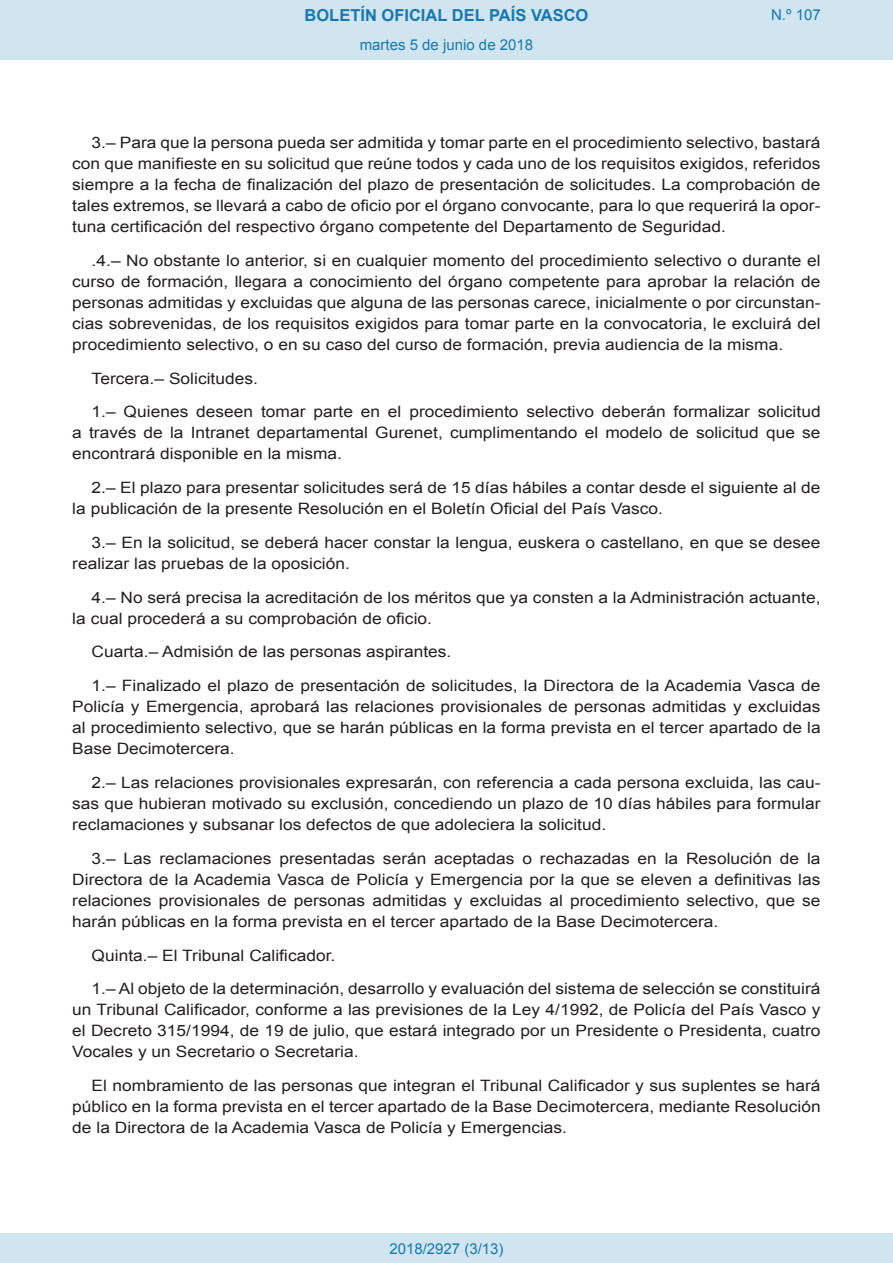
<style>
.page{position:relative;width:893px;height:1263px;background:#fff}
.page>*{position:absolute;margin:0;border:0;box-sizing:border-box;transform-origin:0 0}
.t1{font:700 16.5px "Arial";color:#1879ad}
.BOPVDetalle{font:15.6px/21px "Arial";color:#231f20;text-align:justify;scale:1.11 1}
.Paginacion_Centro{font:15px "Arial";color:#1879ad}
</style>
<div class="page">
<div style="left:0;top:0;width:893px;height:60px;background:#d0e5f0"></div>
<div style="left:0;top:1233px;width:893px;height:30px;background:#d0e5f0"></div>
<p class="t1" style="left:305px;top:4px;width:285px">BOLETÍN OFICIAL DEL PAÍS VASCO</p>
<p class="Paginacion_Centro" style="left:360px;top:35px;width:175px">martes 5 de junio de 2018</p>
<p class="Paginacion_Centro" style="left:771px;top:5px;width:51px">N.º 107</p>
<p class="BOPVDetalle" style="left:72px;top:132px;width:676px;text-indent:19px">3.– Para que la persona pueda ser admitida y tomar parte en el procedimiento selectivo, bastará con que manifieste en su solicitud que reúne todos y cada uno de los requisitos exigidos, referidos siempre a la fecha de finalización del plazo de presentación de solicitudes. La comprobación de tales extremos, se llevará a cabo de oficio por el órgano convocante, para lo que requerirá la opor&shy;tuna certificación del respectivo órgano competente del Departamento de Seguridad.</p>
<p class="BOPVDetalle" style="left:72px;top:250px;width:676px;text-indent:19px">.4.– No obstante lo anterior, si en cualquier momento del procedimiento selectivo o durante el curso de formación, llegara a conocimiento del órgano competente para aprobar la relación de personas admitidas y excluidas que alguna de las personas carece, inicialmente o por circunstan&shy;cias sobrevenidas, de los requisitos exigidos para tomar parte en la convocatoria, le excluirá del procedimiento selectivo, o en su caso del curso de formación, previa audiencia de la misma.</p>
<p class="BOPVDetalle" style="left:92px;top:368px;width:151px">Tercera.– Solicitudes.</p>
<p class="BOPVDetalle" style="left:72px;top:402px;width:676px;text-indent:19px">1.– Quienes deseen tomar parte en el procedimiento selectivo deberán formalizar solicitud a través de la Intranet departamental Gurenet, cumplimentando el modelo de solicitud que se encontrará disponible en la misma.</p>
<p class="BOPVDetalle" style="left:72px;top:477px;width:675px;text-indent:19px">2.– El plazo para presentar solicitudes será de 15 días hábiles a contar desde el siguiente al de la publicación de la presente Resolución en el Boletín Oficial del País Vasco.</p>
<p class="BOPVDetalle" style="left:72px;top:532px;width:676px;text-indent:19px">3.– En la solicitud, se deberá hacer constar la lengua, euskera o castellano, en que se desee realizar las pruebas de la oposición.</p>
<p class="BOPVDetalle" style="left:72px;top:587px;width:676px;text-indent:19px">4.– No será precisa la acreditación de los méritos que ya consten a la Administración actuante, la cual procederá a su comprobación de oficio.</p>
<p class="BOPVDetalle" style="left:92px;top:642px;width:326px">Cuarta.– Admisión de las personas aspirantes.</p>
<p class="BOPVDetalle" style="left:72px;top:675px;width:676px;text-indent:19px">1.– Finalizado el plazo de presentación de solicitudes, la Directora de la Academia Vasca de Policía y Emergencia, aprobará las relaciones provisionales de personas admitidas y excluidas al procedimiento selectivo, que se harán públicas en la forma prevista en el tercer apartado de la Base Decimotercera.</p>
<p class="BOPVDetalle" style="left:72px;top:772px;width:676px;text-indent:19px">2.– Las relaciones provisionales expresarán, con referencia a cada persona excluida, las cau&shy;sas que hubieran motivado su exclusión, concediendo un plazo de 10 días hábiles para formular reclamaciones y subsanar los defectos de que adoleciera la solicitud.</p>
<p class="BOPVDetalle" style="left:72px;top:848px;width:676px;text-indent:19px">3.– Las reclamaciones presentadas serán aceptadas o rechazadas en la Resolución de la Directora de la Academia Vasca de Policía y Emergencia por la que se eleven a definitivas las relaciones provisionales de personas admitidas y excluidas al procedimiento selectivo, que se harán públicas en la forma prevista en el tercer apartado de la Base Decimotercera.</p>
<p class="BOPVDetalle" style="left:92px;top:945px;width:221px">Quinta.– El Tribunal Calificador.</p>
<p class="BOPVDetalle" style="left:72px;top:978px;width:676px;text-indent:19px">1.– Al objeto de la determinación, desarrollo y evaluación del sistema de selección se constituirá un Tribunal Calificador, conforme a las previsiones de la Ley 4/1992, de Policía del País Vasco y el Decreto 315/1994, de 19 de julio, que estará integrado por un Presidente o Presidenta, cuatro Vocales y un Secretario o Secretaria.</p>
<p class="BOPVDetalle" style="left:72px;top:1075px;width:676px;text-indent:19px">El nombramiento de las personas que integran el Tribunal Calificador y sus suplentes se hará público en la forma prevista en el tercer apartado de la Base Decimotercera, mediante Resolución de la Directora de la Academia Vasca de Policía y Emergencias.</p>
<p class="Paginacion_Centro" style="left:389px;top:1238px;width:116px">2018/2927 (3/13)</p>
</div>
